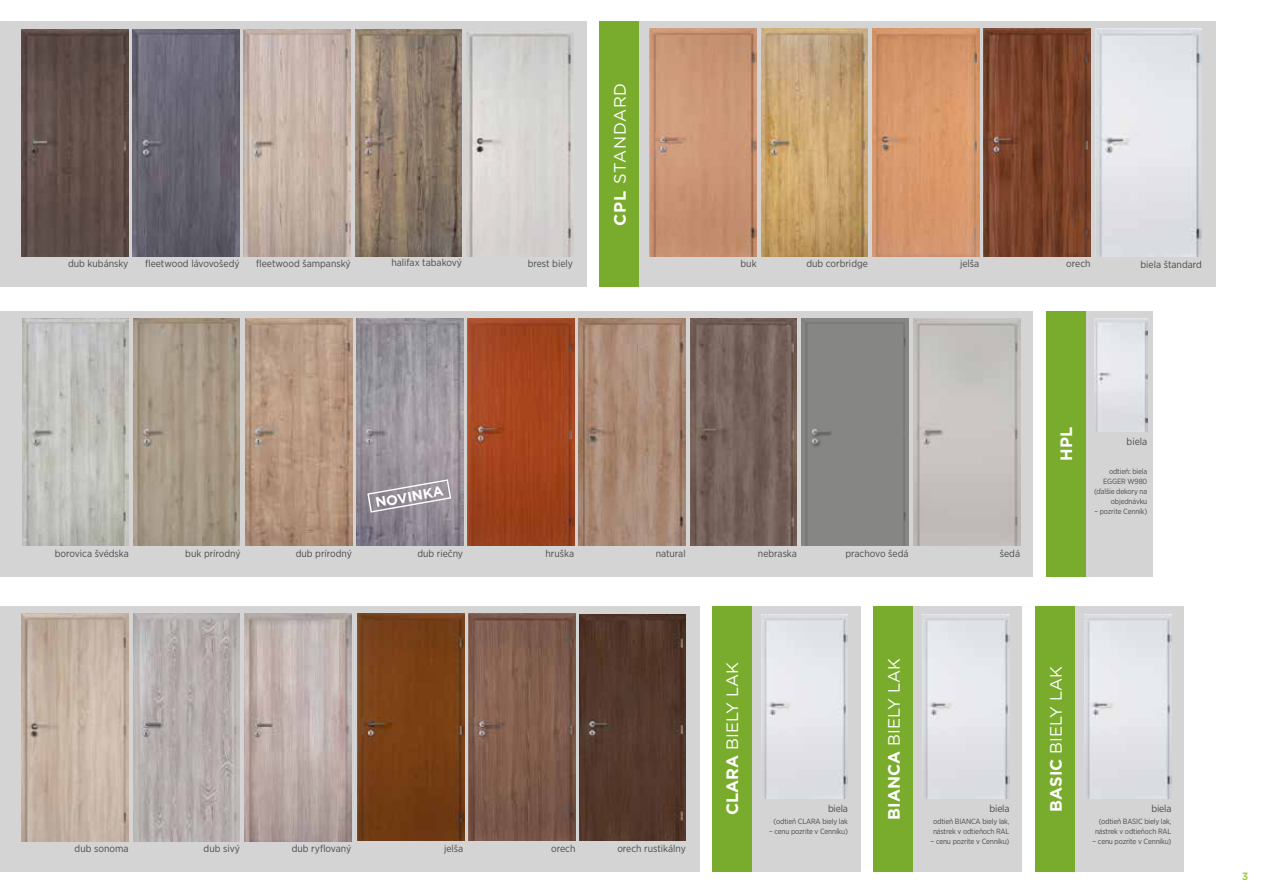
<style>
.page{position:relative;width:1263px;height:893px;background:#fff}
.page>*{position:absolute;margin:0;border:0;box-sizing:border-box;transform-origin:0 0}
.t1{font:16.5px "Gotham";color:#fff}
.t2{font:16.5px "Gotham";letter-spacing:.05em;color:#fff}
.t3{font:700 16.5px "Gotham";color:#fff}
.t4{font:700 13.8px "Gotham";color:#fff}
.t5{font:500 10.5px "Gotham";color:#9ac437}
.t6{font:10.05px "Gotham Narrow";color:#4a4a49}
.t7{font:7.5px/10.1px "Gotham Narrow";letter-spacing:-.02em;color:#4a4a49;text-align:right}
.s1{font-weight:700}
</style>
<div class="page">
<div style="left:0;top:311px;width:1033px;height:265px;background:#d3d4d3"></div>
<img style="left:22px;top:318px;width:107px;height:228px">
<img style="left:245px;top:318px;width:107px;height:228px">
<img style="left:579px;top:318px;width:107px;height:228px">
<img style="left:690px;top:318px;width:107px;height:228px">
<img style="left:133px;top:318px;width:107px;height:228px">
<img style="left:913px;top:318px;width:107px;height:228px">
<div style="left:802px;top:318px;width:106px;height:228px;background:#868684"></div>
<img style="left:356px;top:318px;width:107px;height:228px">
<svg style="left:366px;top:478px;width:86px;height:35px"></svg>
<img style="left:467px;top:318px;width:107px;height:228px">
<div style="left:0;top:21px;width:587px;height:266px;background:#d3d4d3"></div>
<img style="left:466px;top:29px;width:107px;height:228px">
<img style="left:22px;top:29px;width:106px;height:228px">
<img style="left:244px;top:29px;width:107px;height:228px">
<img style="left:132px;top:29px;width:107px;height:228px">
<img style="left:355px;top:29px;width:107px;height:228px">
<div style="left:0;top:606px;width:699px;height:266px;background:#d3d4d3"></div>
<img style="left:244px;top:614px;width:107px;height:227px">
<img style="left:357px;top:614px;width:107px;height:226px">
<img style="left:21px;top:614px;width:107px;height:227px">
<img style="left:133px;top:614px;width:107px;height:227px">
<div style="left:1046px;top:311px;width:107px;height:266px;background:#d3d4d3"></div>
<div style="left:1046px;top:311px;width:39px;height:266px;background:#79ac2c"></div>
<img style="left:1094px;top:318px;width:53px;height:114px">
<img style="left:580px;top:614px;width:106px;height:227px">
<div style="left:712px;top:606px;width:149px;height:266px;background:#d3d4d3"></div>
<div style="left:712px;top:606px;width:39px;height:266px;background:#79ac2c"></div>
<img style="left:761px;top:614px;width:87px;height:185px">
<div style="left:619px;top:21px;width:597px;height:266px;background:#d3d4d3"></div>
<img style="left:872px;top:29px;width:107px;height:227px">
<img style="left:650px;top:29px;width:107px;height:227px">
<img style="left:984px;top:29px;width:106px;height:227px">
<div style="left:599px;top:21px;width:40px;height:266px;background:#79ac2c"></div>
<img style="left:761px;top:29px;width:107px;height:227px">
<img style="left:468px;top:614px;width:107px;height:226px">
<div style="left:873px;top:606px;width:149px;height:266px;background:#d3d4d3"></div>
<div style="left:873px;top:606px;width:40px;height:266px;background:#79ac2c"></div>
<img style="left:923px;top:614px;width:86px;height:185px">
<div style="left:1035px;top:606px;width:149px;height:266px;background:#d3d4d3"></div>
<div style="left:1035px;top:606px;width:40px;height:266px;background:#79ac2c"></div>
<img style="left:1085px;top:614px;width:86px;height:185px">
<img style="left:1095px;top:29px;width:107px;height:227px">
<h1 class="t2" style="left:609px;top:226px;width:145px;rotate:-90deg"><span class="s1">CPL</span> STANDARD</h1>
<p class="t6" style="left:68px;top:257px;width:62px">dub kubánsky</p>
<p class="t6" style="left:145px;top:258px;width:96px">fleetwood lávovošedý</p>
<p class="t6" style="left:256px;top:257px;width:96px">fleetwood šampanský</p>
<p class="t6" style="left:391px;top:257px;width:72px">halifax tabakový</p>
<p class="t6" style="left:528px;top:257px;width:47px">brest biely</p>
<p class="t6" style="left:1140px;top:258px;width:63px">biela štandard</p>
<p class="t6" style="left:740px;top:258px;width:18px">buk</p>
<p class="t6" style="left:960px;top:258px;width:21px">jelša</p>
<p class="t6" style="left:1066px;top:258px;width:26px">orech</p>
<p class="t6" style="left:806px;top:258px;width:63px">dub corbridge</p>
<h2 class="t4" style="left:374px;top:494px;width:70px;rotate:-10deg">NOVINKA</h2>
<p class="t6" style="left:55px;top:547px;width:76px">borovica švédska</p>
<p class="t6" style="left:185px;top:547px;width:57px">buk prírodný</p>
<p class="t6" style="left:296px;top:547px;width:58px">dub prírodný</p>
<p class="t6" style="left:417px;top:547px;width:47px">dub riečny</p>
<p class="t6" style="left:656px;top:547px;width:32px">natural</p>
<p class="t6" style="left:758px;top:547px;width:40px">nebraska</p>
<p class="t6" style="left:845px;top:547px;width:64px">prachovo šedá</p>
<p class="t6" style="left:1000px;top:547px;width:22px">šedá</p>
<p class="t6" style="left:545px;top:547px;width:30px">hruška</p>
<h1 class="t3" style="left:1055px;top:461px;width:35px;rotate:-90deg">HPL</h1>
<p class="t6" style="left:1127px;top:435px;width:22px">biela</p>
<p class="t7" style="left:1094px;top:466px;width:55px">odtieň: biela<br>EGGER W980 (ďalšie dekory na objednávku</p>
<p class="t7" style="left:1094px;top:506px;width:54px">– pozrite Cenník)</p>
<p class="t6" style="left:75px;top:842px;width:55px">dub sonoma</p>
<p class="t6" style="left:204px;top:842px;width:38px">dub sivý</p>
<p class="t6" style="left:292px;top:842px;width:61px">dub ryflovaný</p>
<p class="t6" style="left:444px;top:842px;width:21px">jelša</p>
<p class="t6" style="left:551px;top:842px;width:26px">orech</p>
<p class="t6" style="left:617px;top:842px;width:70px">orech rustikálny</p>
<h1 class="t1" style="left:722px;top:815px;width:155px;rotate:-90deg"><span class="s1">CLARA</span> BIELY LAK</h1>
<p class="t6" style="left:828px;top:802px;width:21px">biela</p>
<p class="t7" style="left:774px;top:816px;width:76px">(odtieň CLARA biely lak</p>
<p class="t7" style="left:769px;top:826px;width:80px">– cenu pozrite v Cenníku)</p>
<h1 class="t1" style="left:883px;top:819px;width:163px;rotate:-90deg"><span class="s1">BIANCA</span> BIELY LAK</h1>
<p class="t6" style="left:990px;top:802px;width:21px">biela</p>
<p class="t7" style="left:933px;top:816px;width:78px;text-align:left">odtieň BIANCA biely lak, nástrek v odtieňoch RAL</p>
<p class="t7" style="left:931px;top:836px;width:80px">– cenu pozrite v Cenníku)</p>
<h1 class="t1" style="left:1045px;top:812px;width:147px;rotate:-90deg"><span class="s1">BASIC</span> BIELY LAK</h1>
<p class="t6" style="left:1151px;top:802px;width:21px">biela</p>
<p class="t7" style="left:1095px;top:816px;width:78px;text-align:center">(odtieň BASIC biely lak, nástrek v odtieňoch RAL</p>
<p class="t7" style="left:1092px;top:836px;width:80px">– cenu pozrite v Cenníku)</p>
<p class="t5" style="left:1242px;top:869px;width:8px">3</p>
</div>
